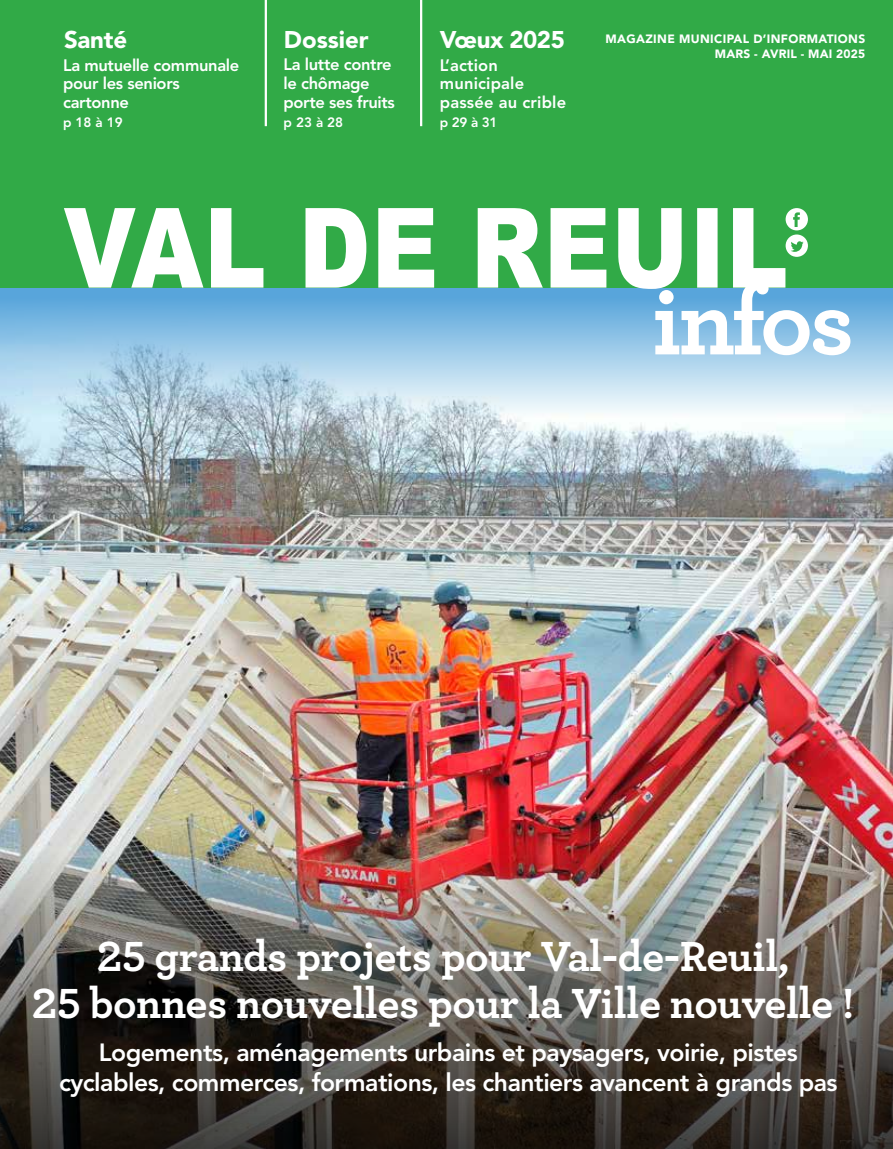
<style>
.page{position:relative;width:893px;height:1149px;background:#fff}
.page>*{position:absolute;margin:0;border:0;box-sizing:border-box;transform-origin:0 0}
.t1{font:700 44.1px/46.8px "Archer";letter-spacing:-.01em;color:#fff;text-align:center}
.t2{font:800 24.75px/29.7px "Avenir LT Std";letter-spacing:-.02em;color:#fff;text-align:center}
.t3{font:900 24px "Avenir LT Std";letter-spacing:-.01em;color:#fff}
.t4{font:800 16.5px/18.8px "Avenir LT Std";letter-spacing:-.02em;color:#fff}
.t5{font:800 16.5px/18.8px "Avenir LT Std";letter-spacing:.01em;color:#fff}
.t6{font:800 13.5px "Avenir LT Std";color:#fff}
.t7{font:900 12px/14.4px "Avenir LT Std";letter-spacing:.03em;color:#fff;text-align:right}
</style>
<div class="page">
<img style="left:0;top:287px;width:893px;height:563px">
<div style="left:0;top:0;width:893px;height:287px;background:#31aa47"></div>
<svg style="left:64px;top:208px;width:721px;height:81px"></svg>
<div style="left:786px;top:234px;width:22px;height:23px;background:#fff;border-radius:50%"></div>
<svg style="left:791px;top:241px;width:13px;height:11px"></svg>
<div style="left:786px;top:208px;width:22px;height:22px;background:#fff;border-radius:50%"></div>
<svg style="left:793px;top:212px;width:7px;height:15px"></svg>
<svg style="left:655px;top:281px;width:195px;height:74px"></svg>
<hr style="left:265px;top:0;width:2px;height:126px;background:#fff">
<hr style="left:420px;top:0;width:2px;height:126px;background:#fff">
<img style="left:0;top:850px;width:893px;height:298px">
<p class="t3" style="left:64px;top:25px;width:65px">Santé</p>
<p class="t4" style="left:63px;top:56px;width:178px">La mutuelle communale pour les seniors cartonne</p>
<p class="t6" style="left:63px;top:114px;width:61px">p 18 à 19</p>
<p class="t3" style="left:284px;top:25px;width:86px">Dossier</p>
<p class="t4" style="left:284px;top:55px;width:113px">La lutte contre le chômage porte ses fruits</p>
<p class="t6" style="left:284px;top:114px;width:61px">p 23 à 28</p>
<p class="t3" style="left:440px;top:25px;width:126px">Vœux 2025</p>
<p class="t5" style="left:440px;top:56px;width:128px">L’action municipale passée au crible</p>
<p class="t6" style="left:440px;top:114px;width:59px">p 29 à 31</p>
<p class="t7" style="left:605px;top:32px;width:261px">MAGAZINE MUNICIPAL D’INFORMATIONS<br>MARS - AVRIL - MAI 2025</p>
<h1 class="t1" style="left:31px;top:930px;width:824px">25 grands projets pour Val-de-Reuil,<br>25 bonnes nouvelles pour la Ville nouvelle !</h1>
<p class="t2" style="left:59px;top:1037px;width:780px">Logements, aménagements urbains et paysagers, voirie, pistes cyclables, commerces, formations, les chantiers avancent à grands pas</p>
</div>
